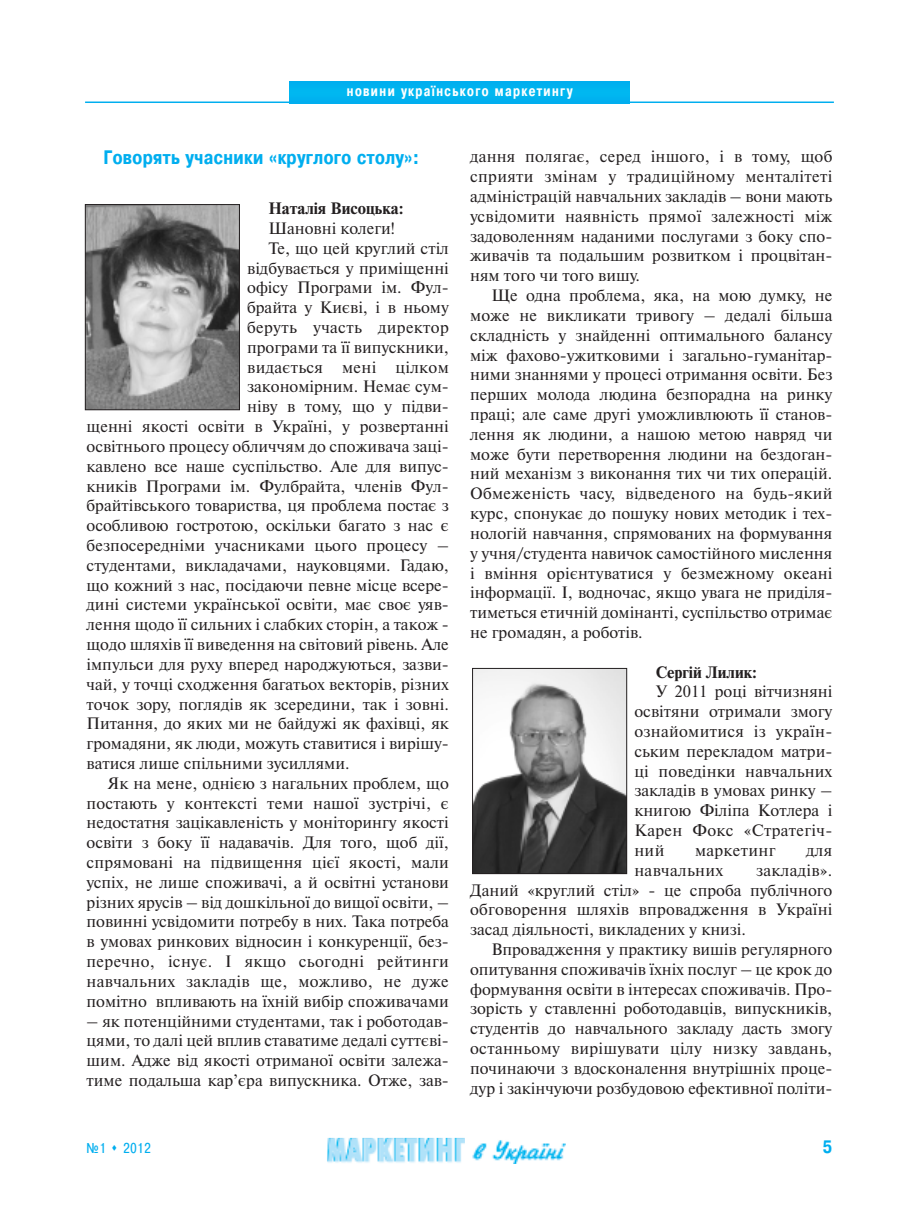
<style>
.page{position:relative;width:919px;height:1217px;background:#fff}
.page>*{position:absolute;margin:0;border:0;box-sizing:border-box;transform-origin:0 0}
.t1{font:700 19.5px "Pragmatica Cond C";letter-spacing:.02em;color:#00aeef}
.t2{font:700 18px "Pragmatica Cond C";color:#00aeef}
.t3{font:16.5px/19.8px "Newton C";color:#231f20;text-align:justify}
.t4{font:16.5px "Newton C";letter-spacing:.02em;color:#231f20}
.t5{font:700 16.5px "Newton C";color:#231f20}
.t6{font:700 15px "Pragmatica Cond C";letter-spacing:.105em;color:#fff;scale:.9 1}
.t7{font:14.25px "Pragmatica Cond C";color:#00aeef}
</style>
<div class="page">
<img style="left:327px;top:1137px;width:138px;height:26px">
<img style="left:472px;top:1140px;width:93px;height:23px">
<div style="left:289px;top:82px;width:340px;height:19px;background:#00b3ef"></div>
<hr style="left:85px;top:101px;width:748px;height:2px;background:#00aeef">
<img style="left:87px;top:206px;width:151px;height:202px">
<div style="left:85px;top:204px;width:155px;height:206px;border:1px solid #231f20"></div>
<img style="left:474px;top:670px;width:151px;height:201px">
<div style="left:472px;top:668px;width:155px;height:205px;border:1px solid #231f20"></div>
<p class="t6" style="left:347px;top:82px;width:252px">новини українського маркетингу</p>
<p class="t1" style="left:104px;top:146px;width:317px">Говорять учасники «круглого столу»:</p>
<p class="t5" style="left:268px;top:199px;width:137px">Наталія Висоцька:</p>
<p class="t3" style="left:268px;top:218px;width:128px">Шановні колеги!</p>
<p class="t3" style="left:268px;top:238px;width:182px">Те, що цей круглий стіл</p>
<p class="t3" style="left:247px;top:258px;width:203px">відбувається у приміщенні</p>
<p class="t3" style="left:247px;top:278px;width:203px">офісу Програми ім. Фул-</p>
<p class="t3" style="left:247px;top:297px;width:203px">брайта у Києві, і в ньому</p>
<p class="t4" style="left:247px;top:317px;width:203px">беруть участь директор</p>
<p class="t3" style="left:247px;top:337px;width:203px">програми та її випускники,</p>
<p class="t4" style="left:247px;top:357px;width:203px">видається мені цілком</p>
<p class="t3" style="left:247px;top:377px;width:203px">закономірним. Немає сум-</p>
<p class="t3" style="left:247px;top:396px;width:203px">ніву в тому, що у підви-</p>
<p class="t3" style="left:87px;top:416px;width:364px">щенні якості освіти в Україні, у розвертанні</p>
<p class="t3" style="left:87px;top:436px;width:364px">освітнього процесу обличчям до споживача заці-</p>
<p class="t3" style="left:87px;top:456px;width:364px">кавлено все наше суспільство. Але для випус-</p>
<p class="t3" style="left:87px;top:476px;width:364px">кників Програми ім. Фулбрайта, членів Фул-</p>
<p class="t3" style="left:87px;top:495px;width:364px">брайтівського товариства, ця проблема постає з</p>
<p class="t3" style="left:87px;top:515px;width:364px">особливою гостротою, оскільки багато з нас є</p>
<p class="t3" style="left:87px;top:535px;width:364px">безпосередніми учасниками цього процесу –</p>
<p class="t3" style="left:87px;top:555px;width:364px">студентами, викладачами, науковцями. Гадаю,</p>
<p class="t3" style="left:87px;top:575px;width:364px">що кожний з нас, посідаючи певне місце всере-</p>
<p class="t3" style="left:87px;top:594px;width:364px">дині системи української освіти, має своє уяв-</p>
<p class="t3" style="left:87px;top:614px;width:364px">лення щодо її сильних і слабких сторін, а також -</p>
<p class="t3" style="left:87px;top:634px;width:364px">щодо шляхів її виведення на світовий рівень. Але</p>
<p class="t3" style="left:87px;top:654px;width:364px">імпульси для руху вперед народжуються, зазви-</p>
<p class="t3" style="left:87px;top:674px;width:364px">чай, у точці сходження багатьох векторів, різних</p>
<p class="t3" style="left:87px;top:693px;width:364px">точок зору, поглядів як зсередини, так і зовні.</p>
<p class="t3" style="left:87px;top:713px;width:364px">Питання, до яких ми не байдужі як фахівці, як</p>
<p class="t3" style="left:87px;top:733px;width:364px">громадяни, як люди, можуть ставитися і вирішу-</p>
<p class="t3" style="left:87px;top:753px;width:264px">ватися лише спільними зусиллями.</p>
<p class="t3" style="left:108px;top:773px;width:342px">Як на мене, однією з нагальних проблем, що</p>
<p class="t3" style="left:87px;top:792px;width:364px">постають у контексті теми нашої зустрічі, є</p>
<p class="t3" style="left:87px;top:812px;width:364px">недостатня зацікавленість у моніторингу якості</p>
<p class="t3" style="left:87px;top:832px;width:364px">освіти з боку її надавачів. Для того, щоб дії,</p>
<p class="t3" style="left:87px;top:852px;width:364px">спрямовані на підвищення цієї якості, мали</p>
<p class="t3" style="left:87px;top:872px;width:364px">успіх, не лише споживачі, а й освітні установи</p>
<p class="t3" style="left:87px;top:891px;width:364px">різних ярусів – від дошкільної до вищої освіти, –</p>
<p class="t3" style="left:87px;top:911px;width:364px">повинні усвідомити потребу в них. Така потреба</p>
<p class="t3" style="left:87px;top:931px;width:364px">в умовах ринкових відносин і конкуренції, без-</p>
<p class="t4" style="left:87px;top:951px;width:364px">перечно, існує. І якщо сьогодні рейтинги</p>
<p class="t4" style="left:87px;top:971px;width:364px">навчальних закладів ще, можливо, не дуже</p>
<p class="t3" style="left:87px;top:990px;width:364px">помітно впливають на їхній вибір споживачами</p>
<p class="t3" style="left:87px;top:1010px;width:364px">– як потенційними студентами, так і роботодав&shy;цями, то далі цей вплив ставатиме дедалі суттєві&shy;шим. Адже від якості отриманої освіти залежа&shy;тиме подальша кар’єра випускника. Отже, зав-</p>
<p class="t3" style="left:470px;top:147px;width:364px">дання полягає, серед іншого, і в тому, щоб сприяти змінам у традиційному менталітеті адміністрацій навчальних закладів – вони мають усвідомити наявність прямої залежності між задоволенням наданими послугами з боку спо&shy;живачів та подальшим розвитком і процвітан&shy;ням того чи того вишу.</p>
<p class="t3" style="left:470px;top:285px;width:364px;text-indent:21px">Ще одна проблема, яка, на мою думку, не може не викликати тривогу – дедалі більша складність у знайденні оптимального балансу між фахово-ужитковими і загально-гуманітар&shy;ними знаннями у процесі отримання освіти. Без перших молода людина безпорадна на ринку праці; але саме другі уможливлюють її станов&shy;лення як людини, а нашою метою навряд чи може бути перетворення людини на бездоган&shy;ний механізм з виконання тих чи тих операцій.<br>Обмеженість часу, відведеного на будь-який курс, спонукає до пошуку нових методик і тех&shy;нологій навчання, спрямованих на формування у учня/студента навичок самостійного мислення і вміння орієнтуватися у безмежному океані інформації. І, водночас, якщо увага не приділя&shy;тиметься етичній домінанті, суспільство отримає не громадян, а роботів.</p>
<p class="t5" style="left:655px;top:662px;width:103px">Сергій Лилик:</p>
<p class="t3" style="left:634px;top:681px;width:199px;text-indent:21px">У 2011 році вітчизняні освітяни отримали змогу ознайомитися із україн&shy;ським перекладом матри&shy;ці поведінки навчальних закладів в умовах ринку – книгою Філіпа Котлера і Карен Фокс «Стратегіч&shy;ний</p>
<p class="t4" style="left:695px;top:840px;width:82px">маркетинг</p>
<p class="t3" style="left:806px;top:840px;width:28px">для</p>
<p class="t4" style="left:634px;top:860px;width:90px">навчальних</p>
<p class="t3" style="left:470px;top:859px;width:364px;text-indent:286px">закладів».<br>Даний «круглий стіл» - це спроба публічного обговорення шляхів впровадження в Україні засад діяльності, викладених у книзі.</p>
<p class="t3" style="left:470px;top:939px;width:364px;text-indent:21px">Впровадження у практику вишів регулярного опитування споживачів їхніх послуг – це крок до формування освіти в інтересах споживачів. Про&shy;зорість у ставленні роботодавців, випускників, студентів до навчального закладу дасть змогу останньому вирішувати цілу низку завдань, починаючи з вдосконалення внутрішніх проце&shy;дур і закінчуючи розбудовою ефективної політи-</p>
<p class="t7" style="left:87px;top:1139px;width:66px">№1 ▲ 2012</p>
<p class="t2" style="left:822px;top:1135px;width:11px">5</p>
</div>
